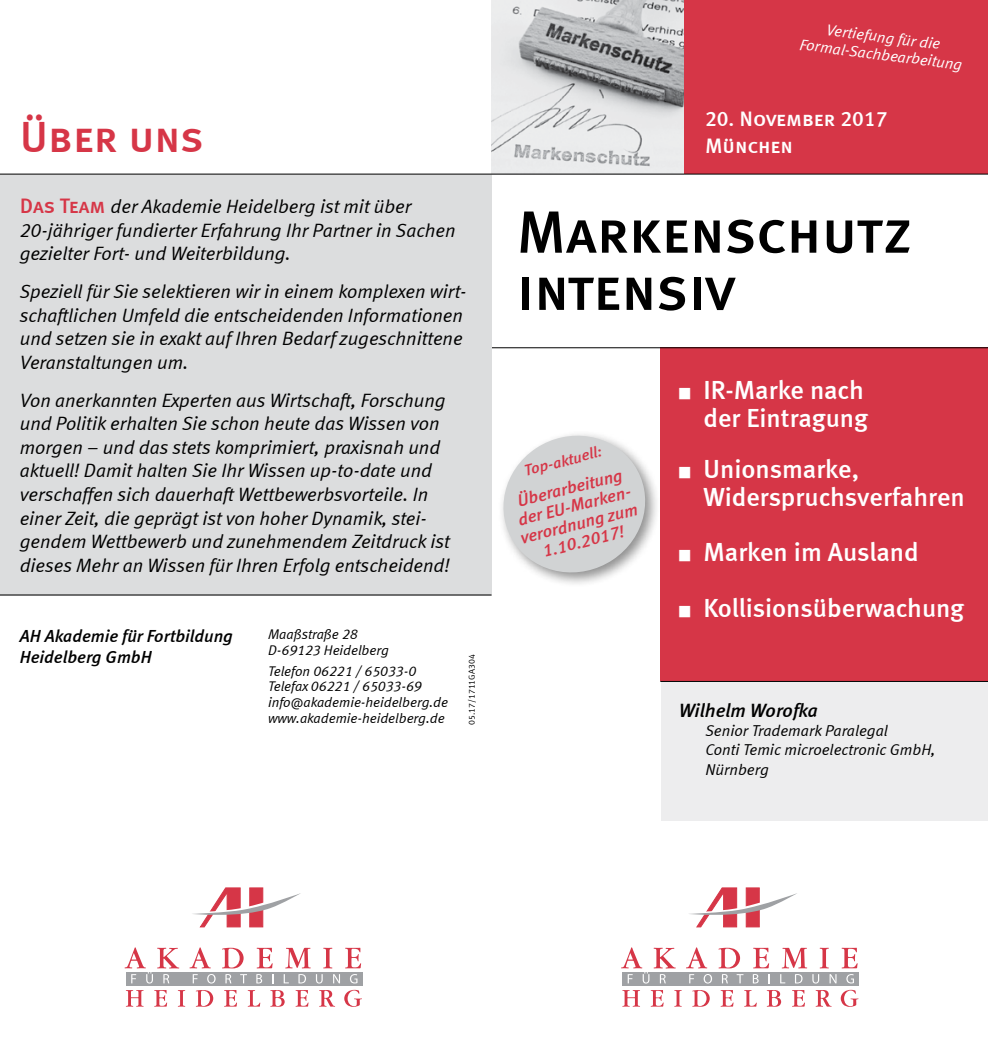
<style>
.page{position:relative;width:988px;height:1042px;background:#fff}
.page>*{position:absolute;margin:0;border:0;box-sizing:border-box;transform-origin:0 0}
.t1{font:59.5px/57.2px "Meta Medium LF Caps";letter-spacing:-.005em;color:#000}
.t2{font:43.75px "Meta Medium LF Caps";color:#d63647}
.t3{font:26.25px/28px "Meta Medium LF";color:#fff;text-align:right}
.t4{font:21px/27.1px "Meta Medium LF Caps";color:#fff}
.t5{font:italic 19.25px/23.6px "Meta Normal LF";color:#000}
.t6{font:italic 19.25px "Meta Medium LF";color:#000}
.t7{font:italic 17.5px/18.4px "Meta Medium LF";color:#d63647;text-align:center}
.t8{font:italic 17.5px/21px "Meta Medium LF";color:#000}
.t9{font:italic 15.75px/19.2px "Meta Normal LF";color:#000}
.t10{font:italic 15.75px/17.5px "Meta Normal LF";color:#fff;text-align:center}
.t11{font:italic 15.75px "Meta Medium LF";color:#d63647}
.t12{font:italic 14px/15.8px "Meta Normal LF";color:#000}
.t13{font:8.75px "Meta Normal LF";color:#000}
.s1{font-family:"Meta Medium LF Caps";font-style:normal;font-size:21px;color:#d63647}
</style>
<div class="page">
<div style="left:661px;top:660px;width:326px;height:160px;background:#ededee"></div>
<div style="left:660px;top:347px;width:327px;height:334px;background:#d63647"></div>
<div style="left:660px;top:0;width:327px;height:174px;background:#d63647"></div>
<svg style="left:192px;top:888px;width:109px;height:39px"></svg>
<svg style="left:126px;top:990px;width:17px;height:16px"></svg>
<svg style="left:154px;top:990px;width:13px;height:16px"></svg>
<svg style="left:178px;top:990px;width:7px;height:16px"></svg>
<svg style="left:196px;top:990px;width:17px;height:16px"></svg>
<svg style="left:224px;top:990px;width:13px;height:16px"></svg>
<svg style="left:248px;top:990px;width:12px;height:16px"></svg>
<svg style="left:270px;top:990px;width:14px;height:16px"></svg>
<svg style="left:295px;top:990px;width:13px;height:16px"></svg>
<svg style="left:319px;top:990px;width:16px;height:16px"></svg>
<svg style="left:344px;top:990px;width:18px;height:17px"></svg>
<svg style="left:189px;top:947px;width:22px;height:21px"></svg>
<svg style="left:222px;top:948px;width:21px;height:20px"></svg>
<svg style="left:256px;top:948px;width:16px;height:20px"></svg>
<svg style="left:285px;top:948px;width:25px;height:20px"></svg>
<svg style="left:323px;top:948px;width:9px;height:20px"></svg>
<svg style="left:345px;top:948px;width:16px;height:20px"></svg>
<div style="left:126px;top:972px;width:236px;height:13px;background:#9fa1a4"></div>
<svg style="left:124px;top:947px;width:55px;height:36px"></svg>
<svg style="left:193px;top:974px;width:5px;height:9px"></svg>
<svg style="left:207px;top:974px;width:8px;height:9px"></svg>
<svg style="left:225px;top:974px;width:6px;height:9px"></svg>
<svg style="left:240px;top:974px;width:7px;height:9px"></svg>
<svg style="left:256px;top:974px;width:6px;height:9px"></svg>
<svg style="left:283px;top:974px;width:6px;height:9px"></svg>
<svg style="left:298px;top:974px;width:8px;height:9px"></svg>
<svg style="left:316px;top:974px;width:6px;height:9px"></svg>
<svg style="left:333px;top:974px;width:7px;height:9px"></svg>
<svg style="left:350px;top:974px;width:7px;height:9px"></svg>
<svg style="left:689px;top:888px;width:108px;height:39px"></svg>
<svg style="left:622px;top:990px;width:18px;height:16px"></svg>
<svg style="left:650px;top:990px;width:13px;height:16px"></svg>
<svg style="left:674px;top:990px;width:7px;height:16px"></svg>
<svg style="left:692px;top:990px;width:17px;height:16px"></svg>
<svg style="left:720px;top:990px;width:13px;height:16px"></svg>
<svg style="left:744px;top:990px;width:12px;height:16px"></svg>
<svg style="left:766px;top:990px;width:15px;height:16px"></svg>
<svg style="left:792px;top:990px;width:12px;height:16px"></svg>
<svg style="left:815px;top:990px;width:16px;height:16px"></svg>
<svg style="left:840px;top:990px;width:18px;height:17px"></svg>
<svg style="left:686px;top:947px;width:21px;height:21px"></svg>
<svg style="left:718px;top:948px;width:21px;height:20px"></svg>
<svg style="left:753px;top:948px;width:15px;height:20px"></svg>
<svg style="left:781px;top:948px;width:26px;height:20px"></svg>
<svg style="left:819px;top:948px;width:9px;height:20px"></svg>
<svg style="left:841px;top:948px;width:16px;height:20px"></svg>
<div style="left:622px;top:972px;width:236px;height:13px;background:#9fa1a4"></div>
<svg style="left:621px;top:947px;width:54px;height:36px"></svg>
<svg style="left:689px;top:974px;width:5px;height:9px"></svg>
<svg style="left:703px;top:974px;width:8px;height:9px"></svg>
<svg style="left:722px;top:974px;width:5px;height:9px"></svg>
<svg style="left:736px;top:974px;width:7px;height:9px"></svg>
<svg style="left:752px;top:974px;width:6px;height:9px"></svg>
<svg style="left:780px;top:974px;width:5px;height:9px"></svg>
<svg style="left:795px;top:974px;width:7px;height:9px"></svg>
<svg style="left:812px;top:974px;width:7px;height:9px"></svg>
<svg style="left:829px;top:974px;width:7px;height:9px"></svg>
<svg style="left:846px;top:974px;width:7px;height:9px"></svg>
<hr style="left:491px;top:347px;width:496px;height:1px;background:#000">
<img style="left:491px;top:0;width:192px;height:174px">
<div style="left:0;top:174px;width:491px;height:421px;background:#dcddde"></div>
<hr style="left:0;top:594px;width:491px;height:1px;background:#000">
<hr style="left:0;top:174px;width:987px;height:1px;background:#000">
<hr style="left:660px;top:681px;width:327px;height:1px;background:#000">
<svg style="left:502px;top:434px;width:153px;height:148px"></svg>
<h2 class="t2" style="left:20px;top:112px;width:185px">Über uns</h2>
<p class="t5" style="left:20px;top:194px;width:437px"><span class="s1">Das Team</span> der Akademie Heidelberg ist mit über<br>20-jähriger fundierter Erfahrung Ihr Partner in Sachen gezielter Fort- und Weiterbildung.</p>
<p class="t5" style="left:20px;top:279px;width:448px">Speziell für Sie selektieren wir in einem komplexen wirt&shy;schaftlichen Umfeld die entscheidenden Informationen und setzen sie in exakt auf Ihren Bedarf zugeschnittene Veranstaltungen um.</p>
<p class="t5" style="left:20px;top:388px;width:431px">Von anerkannten Experten aus Wirtschaft, Forschung und Politik erhalten Sie schon heute das Wissen von morgen – und das stets komprimiert, praxisnah und aktuell! Damit halten Sie Ihr Wissen up-to-date und verschaffen sich dauerhaft Wettbewerbsvorteile. In einer Zeit, die geprägt ist von hoher Dynamik, stei&shy;gendem Wettbewerb und zunehmendem Zeitdruck ist dieses Mehr an Wissen für Ihren Erfolg entscheidend!</p>
<p class="t8" style="left:20px;top:625px;width:214px">AH Akademie für Fortbildung<br>Heidelberg GmbH</p>
<p class="t12" style="left:268px;top:626px;width:122px">Maaßstraße 28<br>D-69123 Heidelberg</p>
<p class="t12" style="left:268px;top:663px;width:181px">Telefon 06221 / 65033-0<br>Telefax 06221 / 65033-69 info@akademie-heidelberg.de www.akademie-heidelberg.de</p>
<p class="t13" style="left:466px;top:725px;width:72px;rotate:-90deg">05.17/1711GA304</p>
<p class="t10" style="left:802px;top:18px;width:165px;rotate:7deg">Vertiefung für die<br>Formal-Sachbearbeitung</p>
<p class="t4" style="left:704px;top:105px;width:184px">20. November 2017<br>München</p>
<h1 class="t1" style="left:516px;top:203px;width:397px">Markenschutz intensiv</h1>
<p class="t11" style="left:522px;top:461px;width:81px;rotate:-14deg">Top-aktuell:</p>
<p class="t7" style="left:509px;top:493px;width:122px;rotate:-14deg">Überarbeitung der EU-Marken&shy;verordnung zum<br>1.10.2017!</p>
<h3 class="t3" style="left:678px;top:376px;width:191px">■ IR-Marke nach der Eintragung</h3>
<h3 class="t3" style="left:703px;top:454px;width:263px;text-align:left;text-indent:-25px">■ Unionsmarke,<br>Widerspruchsverfahren</h3>
<h3 class="t3" style="left:678px;top:538px;width:241px">■ Marken im Ausland</h3>
<h3 class="t3" style="left:678px;top:593px;width:287px">■ Kollisionsüberwachung</h3>
<p class="t6" style="left:679px;top:699px;width:140px">Wilhelm Worofka</p>
<p class="t9" style="left:705px;top:721px;width:232px">Senior Trademark Paralegal<br>Conti Temic microelectronic GmbH,<br>Nürnberg</p>
</div>
